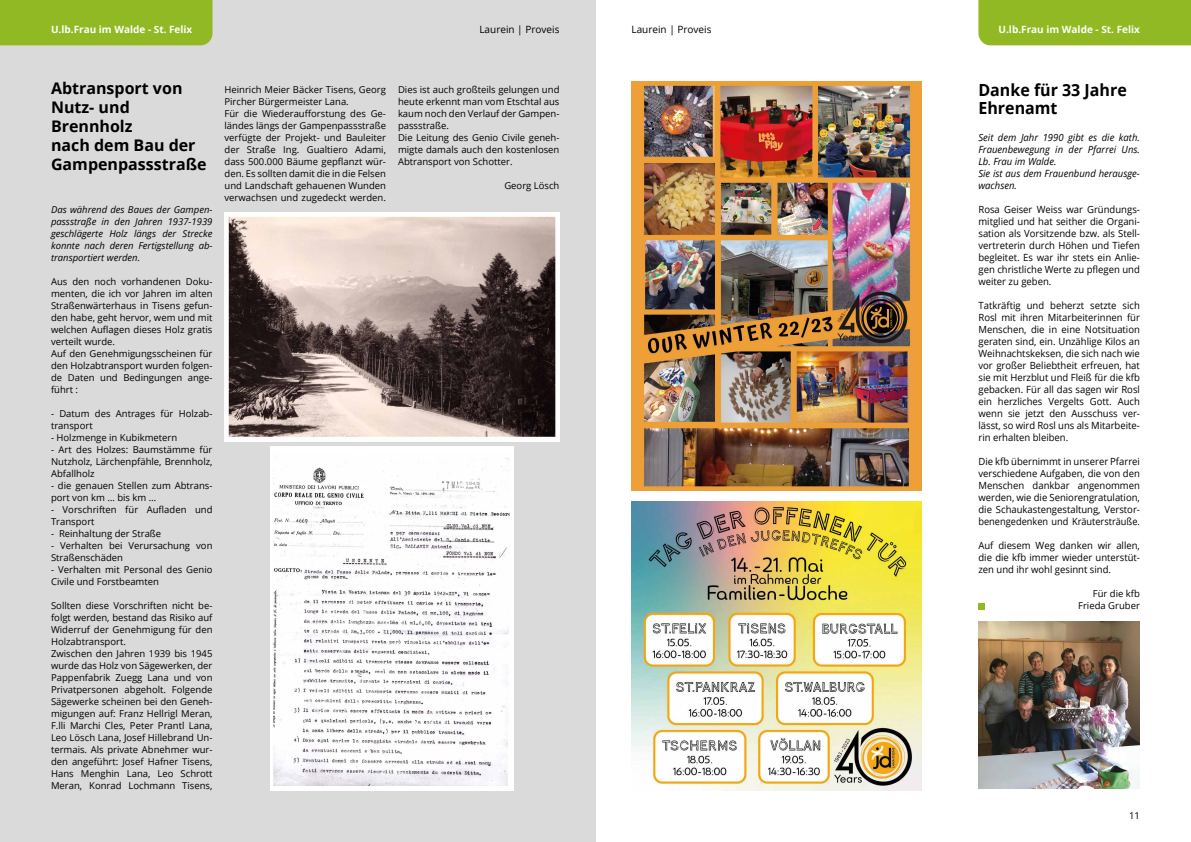
<style>
.page{position:relative;width:1191px;height:842px;background:#fff}
.page>*{position:absolute;margin:0;border:0;box-sizing:border-box;transform-origin:0 0}
.t1{font:700 16.6px/18px "Open Sans";color:#000;scale:.96 1}
.t2{font:700 16px/19.2px "Open Sans";color:#000}
.t3{font:700 10px "Open Sans";color:#fff}
.t4{font:10px "Open Sans";color:#000}
.t5{font:9.9px/12px "Open Sans";color:#000;text-align:justify;scale:.96 1}
.t6{font:italic 9.9px/12px "Open Sans";color:#000;scale:.96 1}
.t7{font:9.5px/12px "Open Sans";color:#000}
.t8{font:italic 9.5px/12px "Open Sans";color:#000;text-align:justify}
</style>
<div class="page">
<div style="left:0;top:0;width:595px;height:842px;background:#dadada"></div>
<div style="left:978px;top:0;width:213px;height:45px;background:#90b923"></div>
<div style="left:0;top:0;width:212px;height:45px;background:#90b923"></div>
<div style="left:270px;top:447px;width:243px;height:344px;background:#fff"></div>
<img style="left:273px;top:457px;width:237px;height:328px">
<img style="left:224px;top:213px;width:335px;height:228px">
<img style="left:632px;top:81px;width:289px;height:410px">
<img style="left:632px;top:502px;width:289px;height:289px">
<div style="left:978px;top:603px;width:7px;height:6px;background:#90b923"></div>
<img style="left:978px;top:621px;width:162px;height:168px">
<p class="t3" style="left:51px;top:22px;width:143px">U.lb.Frau im Walde - St. Felix</p>
<p class="t4" style="left:479px;top:22px;width:82px">Laurein | Proveis</p>
<p class="t4" style="left:631px;top:22px;width:82px">Laurein | Proveis</p>
<p class="t3" style="left:998px;top:22px;width:143px">U.lb.Frau im Walde - St. Felix</p>
<h2 class="t2" style="left:51px;top:78px;width:157px">Abtransport von<br>Nutz- und<br>Brennholz<br>nach dem Bau der<br>Gampenpassstraße</h2>
<p class="t8" style="left:51px;top:204px;width:163px">Das während des Baues der Gampen&shy;passstraße in den Jahren 1937-1939 geschlägerte Holz längs der Strecke konnte nach deren Fertigstellung ab&shy;transportiert werden.</p>
<p class="t7" style="left:51px;top:276px;width:163px">Aus den noch vorhandenen Doku&shy;menten, die ich vor Jahren im alten<br>Straßenwärterhaus in Tisens gefun&shy;den habe, geht hervor, wem und mit welchen Auflagen dieses Holz gratis verteilt wurde.<br>Auf den Genehmigungsscheinen für den Holzabtransport wurden folgen&shy;de Daten und Bedingungen ange&shy;führt :</p>
<p class="t7" style="left:51px;top:408px;width:163px">- Datum des Antrages für Holzab&shy;transport</p>
<p class="t7" style="left:51px;top:432px;width:128px">- Holzmenge in Kubikmetern</p>
<p class="t7" style="left:51px;top:444px;width:163px;text-align:justify">- Art des Holzes: Baumstämme für Nutzholz, Lärchenpfähle, Brennholz, Abfallholz</p>
<p class="t7" style="left:51px;top:480px;width:163px">- die genauen Stellen zum Abtrans&shy;port von km … bis km …</p>
<p class="t7" style="left:51px;top:504px;width:163px">- Vorschriften für Aufladen und<br>Transport</p>
<p class="t7" style="left:51px;top:528px;width:112px">- Reinhaltung der Straße</p>
<p class="t7" style="left:51px;top:540px;width:163px">- Verhalten bei Verursachung von<br>Straßenschäden</p>
<p class="t7" style="left:51px;top:564px;width:163px">- Verhalten mit Personal des Genio<br>Civile und Forstbeamten</p>
<p class="t7" style="left:51px;top:600px;width:163px">Sollten diese Vorschriften nicht be&shy;folgt werden, bestand das Risiko auf Widerruf der Genehmigung für den Holzabtransport.<br>Zwischen den Jahren 1939 bis 1945 wurde das Holz von Sägewerken, der Pappenfabrik Zuegg Lana und von Privatpersonen abgeholt. Folgende Sägewerke scheinen bei den Geneh&shy;migungen auf: Franz Hellrigl Meran, F.lli Marchi Cles, Peter Prantl Lana, Leo Lösch Lana, Josef Hillebrand Un&shy;termais. Als private Abnehmer wur&shy;den angeführt: Josef Hafner Tisens, Hans Menghin Lana, Leo Schrott Meran, Konrad Lochmann Tisens,</p>
<p class="t7" style="left:224px;top:84px;width:163px">Heinrich Meier Bäcker Tisens, Georg Pircher Bürgermeister Lana.<br>Für die Wiederaufforstung des Ge&shy;ländes längs der Gampenpassstraße verfügte der Projekt- und Bauleiter der Straße Ing. Gualtiero Adami, dass 500.000 Bäume gepflanzt wür&shy;den. Es sollten damit die in die Felsen und Landschaft gehauenen Wunden verwachsen und zugedeckt werden.</p>
<p class="t7" style="left:398px;top:84px;width:163px">Dies ist auch großteils gelungen und heute erkennt man vom Etschtal aus kaum noch den Verlauf der Gampen&shy;passstraße.<br>Die Leitung des Genio Civile geneh&shy;migte damals auch den kostenlosen<br>Abtransport von Schotter.</p>
<p class="t7" style="left:504px;top:180px;width:57px">Georg Lösch</p>
<h1 class="t1" style="left:978px;top:80px;width:156px">Danke für 33 Jahre<br>Ehrenamt</h1>
<p class="t6" style="left:978px;top:131px;width:170px">Seit dem Jahr 1990 gibt es die kath.<br>Frauenbewegung in der Pfarrei Uns.<br>Lb. Frau im Walde.<br>Sie ist aus dem Frauenbund herausge&shy;wachsen.</p>
<p class="t5" style="left:978px;top:204px;width:170px">Rosa Geiser Weiss war Gründungs&shy;mitglied und hat seither die Organi&shy;sation als Vorsitzende bzw. als Stell&shy;vertreterin durch Höhen und Tiefen begleitet. Es war ihr stets ein Anlie&shy;gen christliche Werte zu pflegen und weiter zu geben.</p>
<p class="t5" style="left:978px;top:300px;width:170px">Tatkräftig und beherzt setzte sich Rosl mit ihren Mitarbeiterinnen für Menschen, die in eine Notsituation geraten sind, ein. Unzählige Kilos an Weihnachtskeksen, die sich nach wie vor großer Beliebtheit erfreuen, hat sie mit Herzblut und Fleiß für die kfb gebacken. Für all das sagen wir Rosl ein herzliches Vergelts Gott. Auch wenn sie jetzt den Ausschuss ver&shy;lässt, so wird Rosl uns als Mitarbeite&shy;rin erhalten bleiben.</p>
<p class="t5" style="left:978px;top:456px;width:170px">Die kfb übernimmt in unserer Pfarrei verschiedene Aufgaben, die von den Menschen dankbar angenommen werden, wie die Seniorengratulation, die Schaukastengestaltung, Verstor&shy;benengedenken und Kräutersträuße.</p>
<p class="t5" style="left:978px;top:540px;width:170px">Auf diesem Weg danken wir allen, die die kfb immer wieder unterstüt&shy;zen und ihr wohl gesinnt sind.</p>
<p class="t7" style="left:1078px;top:588px;width:63px;text-align:right">Für die kfb<br>Frieda Gruber</p>
<p class="t7" style="left:1129px;top:810px;width:12px">11</p>
</div>
